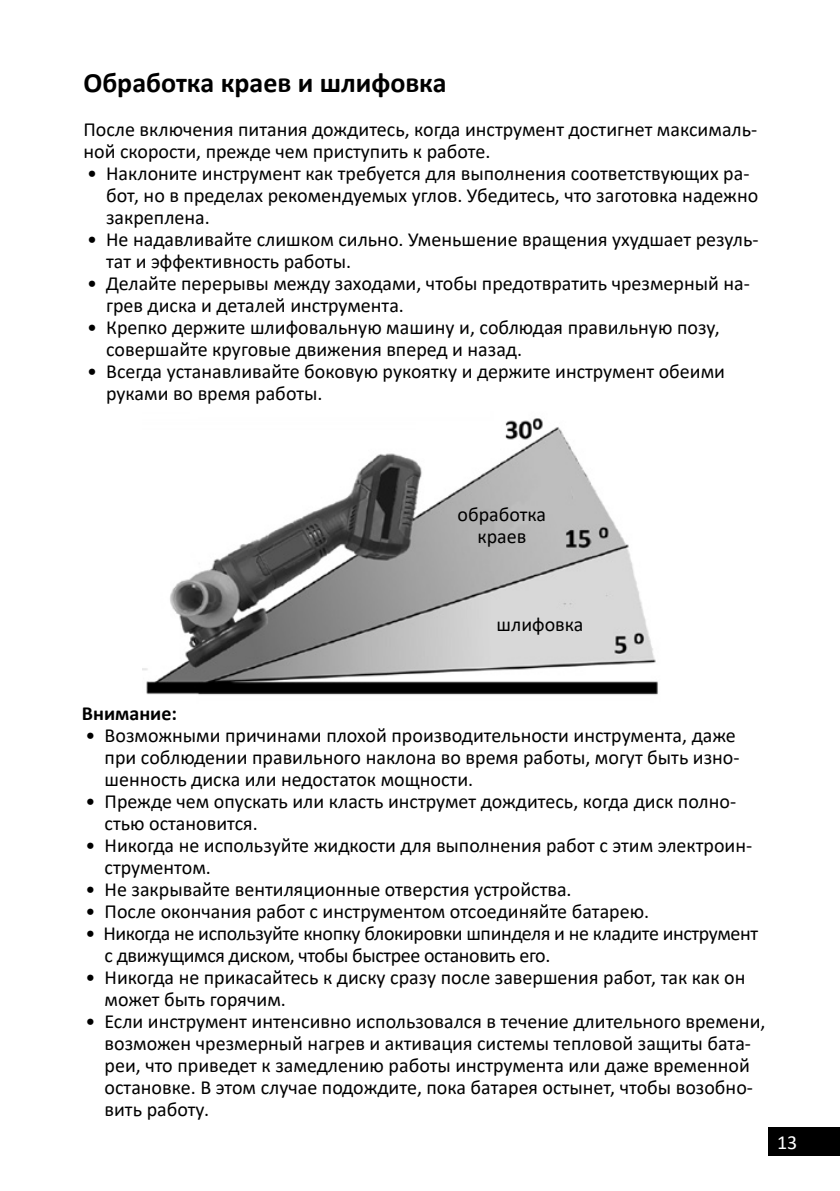
<style>
.page{position:relative;width:840px;height:1191px;background:#fff}
.page>*{position:absolute;margin:0;border:0;box-sizing:border-box;transform-origin:0 0}
.Заголовок_14{font:700 28px "Calibri";color:#000}
.t1{font:20px/22px "Calibri";color:#000}
.t2{font:20px/22px "Calibri";letter-spacing:-.02em;color:#000}
.t3{font:700 20px "Calibri";color:#000}
.t4{font:20px "Calibri";color:#fff}
</style>
<div class="page">
<div style="left:767px;top:1126px;width:72px;height:29px;background:#000"></div>
<img style="left:142px;top:418px;width:516px;height:277px">
<p class="Заголовок_14" style="left:83px;top:62px;width:364px">Обработка краев и шлифовка</p>
<p class="t1" style="left:83px;top:117px;width:675px">После включения питания дождитесь, когда инструмент достигнет максималь&shy;ной скорости, прежде чем приступить к работе.</p>
<p class="t1" style="left:106px;top:161px;width:653px;text-indent:-19px">• Наклоните инструмент как требуется для выполнения соответствующих ра&shy;бот, но в пределах рекомендуемых углов. Убедитесь, что заготовка надежно закреплена.</p>
<p class="t1" style="left:106px;top:227px;width:653px;text-indent:-19px">• Не надавливайте слишком сильно. Уменьшение вращения ухудшает резуль&shy;тат и эффективность работы.</p>
<p class="t1" style="left:106px;top:271px;width:644px;text-indent:-19px">• Делайте перерывы между заходами, чтобы предотвратить чрезмерный на&shy;грев диска и деталей инструмента.</p>
<p class="t1" style="left:106px;top:315px;width:615px;text-indent:-19px">• Крепко держите шлифовальную машину и, соблюдая правильную позу, совершайте круговые движения вперед и назад.</p>
<p class="t1" style="left:106px;top:359px;width:620px;text-indent:-19px">• Всегда устанавливайте боковую рукоятку и держите инструмент обеими руками во время работы.</p>
<p class="t1" style="left:457px;top:503px;width:90px;text-align:center">обработка краев</p>
<p class="t1" style="left:496px;top:613px;width:88px">шлифовка</p>
<p class="t3" style="left:82px;top:699px;width:97px">Внимание:</p>
<p class="t1" style="left:104px;top:724px;width:636px;text-indent:-19px">• Возможными причинами плохой производительности инструмента, даже при соблюдении правильного наклона во время работы, могут быть изно&shy;шенность диска или недостаток мощности.</p>
<p class="t1" style="left:104px;top:790px;width:632px;text-indent:-19px">• Прежде чем опускать или класть инструмет дождитесь, когда диск полно&shy;стью остановится.</p>
<p class="t1" style="left:104px;top:834px;width:648px;text-indent:-19px">• Никогда не используйте жидкости для выполнения работ с этим электроин&shy;струментом.</p>
<p class="t1" style="left:85px;top:878px;width:487px">• Не закрывайте вентиляционные отверстия устройства.</p>
<p class="t1" style="left:85px;top:900px;width:565px">• После окончания работ с инструментом отсоединяйте батарею.</p>
<p class="t2" style="left:104px;top:922px;width:654px;text-indent:-19px">• Никогда не используйте кнопку блокировки шпинделя и не кладите инструмент с движущимся диском, чтобы быстрее остановить его.</p>
<p class="t1" style="left:104px;top:966px;width:642px;text-indent:-19px">• Никогда не прикасайтесь к диску сразу после завершения работ, так как он может быть горячим.</p>
<p class="t1" style="left:104px;top:1010px;width:662px;text-indent:-19px">• Если инструмент интенсивно использовался в течение длительного времени, возможен чрезмерный нагрев и активация системы тепловой защиты бата&shy;реи, что приведет к замедлению работы инструмента или даже временной остановке. В этом случае подождите, пока батарея остынет, чтобы возобно&shy;вить работу.</p>
<p class="t4" style="left:776px;top:1128px;width:22px">13</p>
</div>
